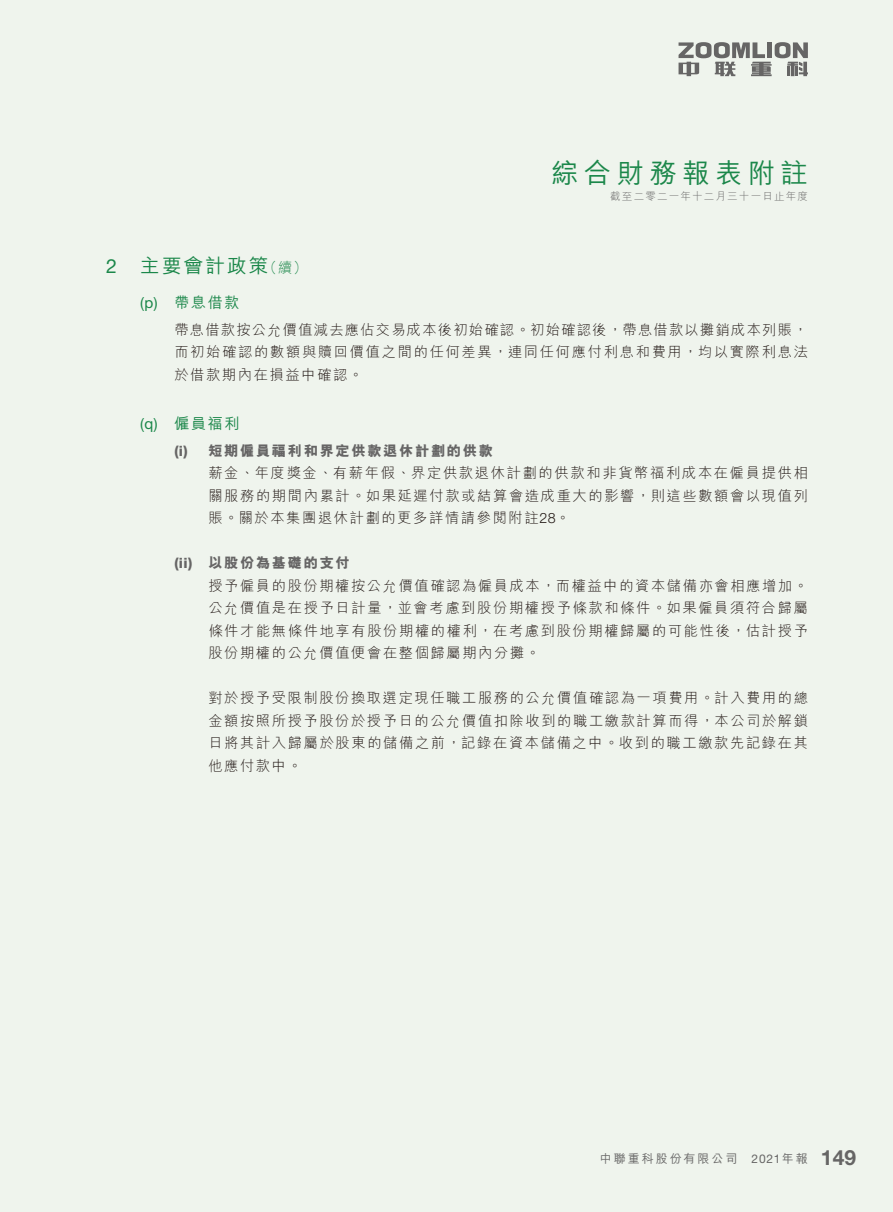
<style>
.page{position:relative;width:893px;height:1212px;background:#eff4ed}
.page>*{position:absolute;margin:0;border:0;box-sizing:border-box;transform-origin:0 0}
.t1{font:500 27px "M Hei HK";letter-spacing:.215em;color:#1b874a}
.t2{font:500 19.5px "M Hei HK";letter-spacing:.115em;color:#1b874a}
.t3{font:500 15px "M Hei HK";letter-spacing:.115em;color:#1b874a}
.t4{font:300 14.25px/22.5px "M Hei HK";letter-spacing:.115em;color:#231916;text-align:justify}
.t5{font:500 12px "M Hei HK";letter-spacing:.165em;color:#666565}
.t6{font:300 10.5px "M Hei HK";letter-spacing:.115em;color:#666565}
.s1{font-family:"Helvetica Neue";font-weight:400}
.s2{font-weight:300;font-size:14.25px}
.s3{font-family:"Helvetica Neue";font-weight:800;color:#666565}
.s4{font-weight:800;color:#666565}
.s5{font-family:"Helvetica Neue"}
.s6{font-family:"Helvetica Neue";font-weight:700;font-size:21px}
</style>
<div class="page">
<svg style="left:678px;top:42px;width:130px;height:34px"></svg>
<h1 class="t1" style="left:551px;top:153px;width:258px">綜合財務報表附註</h1>
<p class="t6" style="left:610px;top:189px;width:199px">截至二零二一年十二月三十一日止年度</p>
<h2 class="t2" style="left:106px;top:251px;width:203px"><span class="s1">2</span> 主要會計政策<span class="s2">（續）</span></h2>
<p class="t3" style="left:140px;top:291px;width:101px"><span class="s1">(p)</span> 帶息借款</p>
<p class="t4" style="left:174px;top:318px;width:635px">帶息借款按公允價值減去應佔交易成本後初始確認。初始確認後，帶息借款以攤銷成本列賬，而初始確認的數額與贖回價值之間的任何差異，連同任何應付利息和費用，均以實際利息法於借款期內在損益中確認。</p>
<p class="t3" style="left:140px;top:412px;width:101px"><span class="s1">(q)</span> 僱員福利</p>
<p class="t4" style="left:208px;top:439px;width:601px;text-align:left;text-indent:-34px"><span class="s3">(i)</span> <span class="s4">短期僱員福利和界定供款退休計劃的供款<br></span>薪金、年度獎金、有薪年假、界定供款退休計劃的供款和非貨幣福利成本在僱員提供相關服務的期間內累計。如果延遲付款或結算會造成重大的影響，則這些數額會以現值列賬。關於本集團退休計劃的更多詳情請參閱附註<span class="s5">28</span>。</p>
<p class="t4" style="left:208px;top:551px;width:601px;text-align:left;text-indent:-34px"><span class="s3">(ii)</span> <span class="s4">以股份為基礎的支付<br></span>授予僱員的股份期權按公允價值確認為僱員成本，而權益中的資本儲備亦會相應增加。公允價值是在授予日計量，並會考慮到股份期權授予條款和條件。如果僱員須符合歸屬條件才能無條件地享有股份期權的權利，在考慮到股份期權歸屬的可能性後，估計授予股份期權的公允價值便會在整個歸屬期內分攤。</p>
<p class="t4" style="left:208px;top:686px;width:601px">對於授予受限制股份換取選定現任職工服務的公允價值確認為一項費用。計入費用的總金額按照所授予股份於授予日的公允價值扣除收到的職工繳款計算而得，本公司於解鎖日將其計入歸屬於股東的儲備之前，記錄在資本儲備之中。收到的職工繳款先記錄在其他應付款中。</p>
<p class="t5" style="left:600px;top:1150px;width:258px">中聯重科股份有限公司 <span class="s1">2021</span>年報 <span class="s6">149</span></p>
</div>
